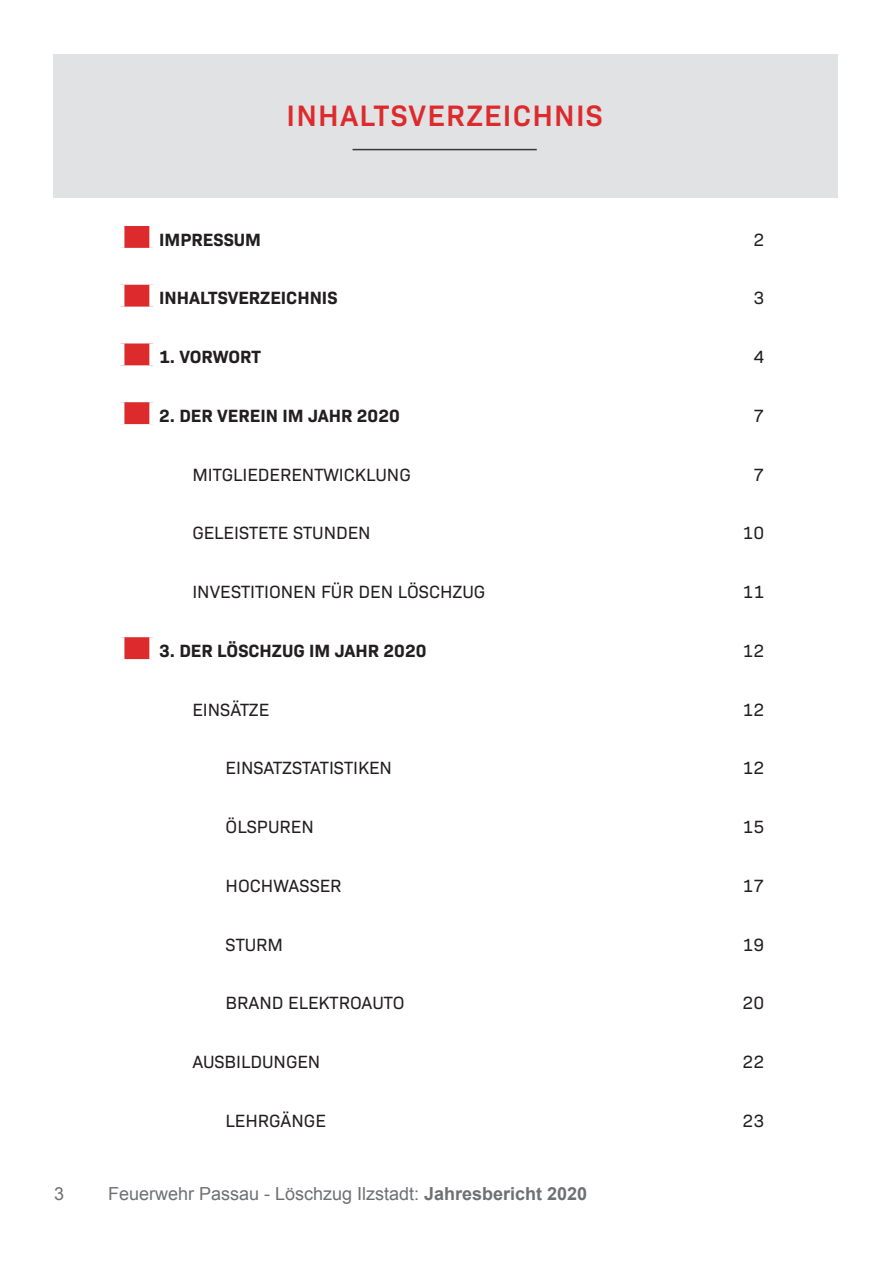
<style>
.page{position:relative;width:893px;height:1263px;background:#fff}
.page>*{position:absolute;margin:0;border:0;box-sizing:border-box;transform-origin:0 0}
.t1{font:600 30px "Bio Sans";letter-spacing:.04em;color:#dd2a2d}
.t2{font:18px "Bio Sans";color:#231f20}
.t3{font:700 18px "Bio Sans";color:#231f20}
.t4{font:18px "Arial";color:#6f7073}
.s1{font-weight:700}
</style>
<div class="page">
<svg style="left:124px;top:226px;width:25px;height:81px"></svg>
<div style="left:117px;top:248px;width:36px;height:7px;background:#fff"></div>
<div style="left:117px;top:277px;width:36px;height:8px;background:#fff"></div>
<div style="left:53px;top:54px;width:785px;height:143px;background:#e1e2e4"></div>
<hr style="left:353px;top:149px;width:184px;height:1px;background:#383839">
<h1 class="t1" style="left:287px;top:93px;width:318px">INHALTSVERZEICHNIS</h1>
<p class="t3" style="left:159px;top:226px;width:103px">IMPRESSUM</p>
<p class="t2" style="left:753px;top:226px;width:12px">2</p>
<p class="t3" style="left:159px;top:284px;width:180px">INHALTSVERZEICHNIS</p>
<p class="t2" style="left:753px;top:285px;width:12px">3</p>
<p class="t3" style="left:159px;top:343px;width:104px">1. VORWORT</p>
<p class="t2" style="left:753px;top:343px;width:12px">4</p>
<p class="t3" style="left:159px;top:402px;width:242px">2. DER VEREIN IM JAHR 2020</p>
<p class="t2" style="left:753px;top:402px;width:12px">7</p>
<p class="t2" style="left:192px;top:461px;width:220px">MITGLIEDERENTWICKLUNG</p>
<p class="t2" style="left:753px;top:461px;width:12px">7</p>
<p class="t2" style="left:192px;top:520px;width:180px">GELEISTETE STUNDEN</p>
<p class="t2" style="left:742px;top:520px;width:23px">10</p>
<p class="t2" style="left:192px;top:578px;width:295px">INVESTITIONEN FÜR DEN LÖSCHZUG</p>
<p class="t2" style="left:742px;top:578px;width:23px">11</p>
<p class="t3" style="left:159px;top:637px;width:269px">3. DER LÖSCHZUG IM JAHR 2020</p>
<p class="t2" style="left:742px;top:637px;width:23px">12</p>
<p class="t2" style="left:192px;top:696px;width:78px">EINSÄTZE</p>
<p class="t2" style="left:742px;top:696px;width:23px">12</p>
<p class="t2" style="left:226px;top:755px;width:168px">EINSATZSTATISTIKEN</p>
<p class="t2" style="left:742px;top:755px;width:23px">12</p>
<p class="t2" style="left:226px;top:813px;width:90px">ÖLSPUREN</p>
<p class="t2" style="left:742px;top:813px;width:23px">15</p>
<p class="t2" style="left:226px;top:872px;width:117px">HOCHWASSER</p>
<p class="t2" style="left:742px;top:872px;width:23px">17</p>
<p class="t2" style="left:226px;top:931px;width:59px">STURM</p>
<p class="t2" style="left:742px;top:931px;width:23px">19</p>
<p class="t2" style="left:226px;top:990px;width:180px">BRAND ELEKTROAUTO</p>
<p class="t2" style="left:742px;top:990px;width:23px">20</p>
<p class="t2" style="left:192px;top:1048px;width:129px">AUSBILDUNGEN</p>
<p class="t2" style="left:742px;top:1048px;width:23px">22</p>
<p class="t2" style="left:226px;top:1107px;width:102px">LEHRGÄNGE</p>
<p class="t2" style="left:742px;top:1107px;width:23px">23</p>
<p class="t4" style="left:54px;top:1181px;width:12px">3</p>
<p class="t4" style="left:108px;top:1181px;width:481px">Feuerwehr Passau - Löschzug Ilzstadt: <span class="s1">Jahresbericht 2020</span></p>
</div>
